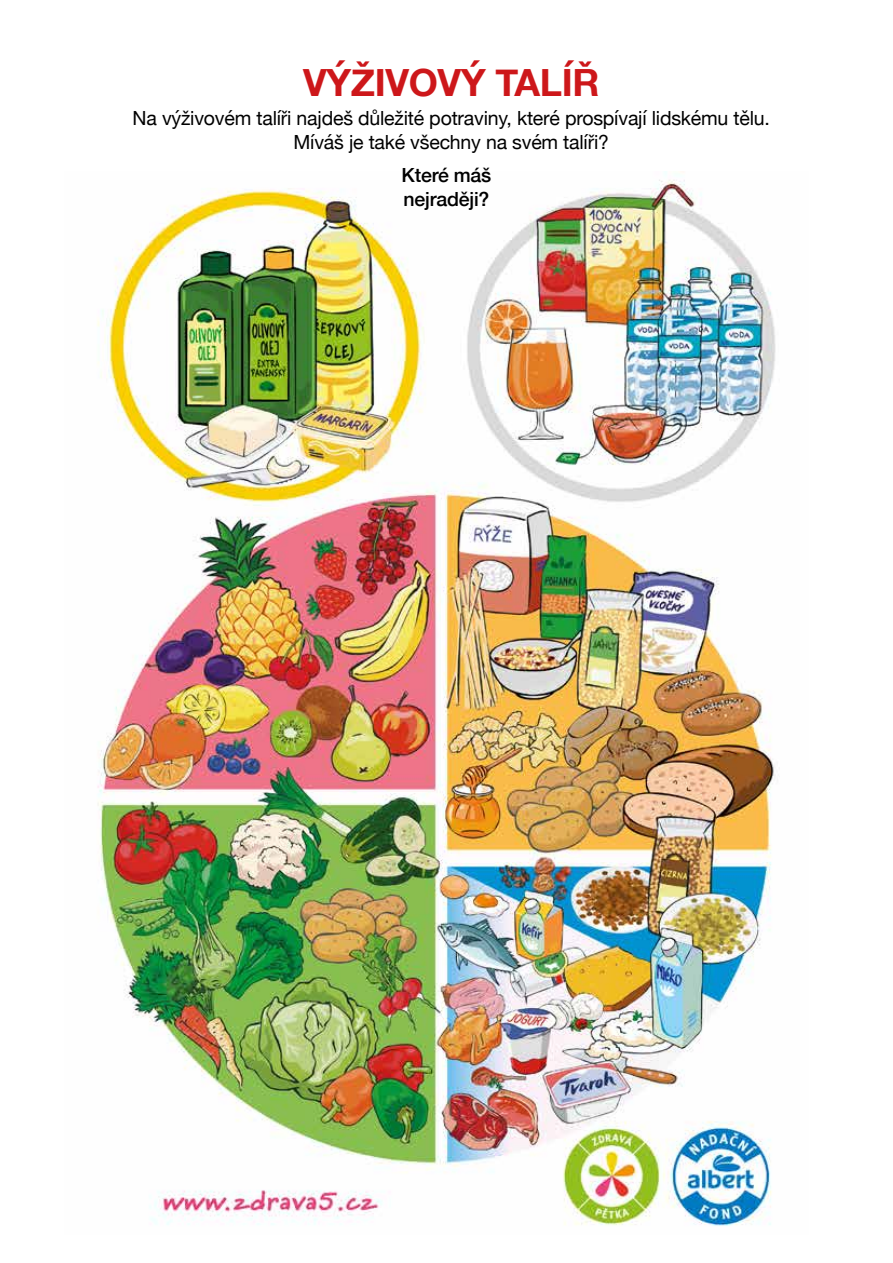
<style>
.page{position:relative;width:893px;height:1263px;background:#fff}
.page>*{position:absolute;margin:0;border:0;box-sizing:border-box;transform-origin:0 0}
.t1{font:700 37.5px "Helvetica Neue";letter-spacing:-.01em;color:#cd171a}
.t2{font:19.5px/24px "Helvetica Neue";letter-spacing:-.01em;color:#000;text-align:center}
.t3{font:500 19.5px/24px "Helvetica Neue";letter-spacing:-.01em;color:#000}
</style>
<div class="page">
<img style="left:97px;top:172px;width:679px;height:1054px">
<h1 class="t1" style="left:303px;top:53px;width:298px">VÝŽIVOVÝ TALÍŘ</h1>
<p class="t2" style="left:133px;top:107px;width:639px">Na výživovém talíři najdeš důležité potraviny, které prospívají lidskému tělu.<br>Míváš je také všechny na svém talíři?</p>
<p class="t3" style="left:402px;top:161px;width:91px">Které máš nejraději?</p>
</div>
